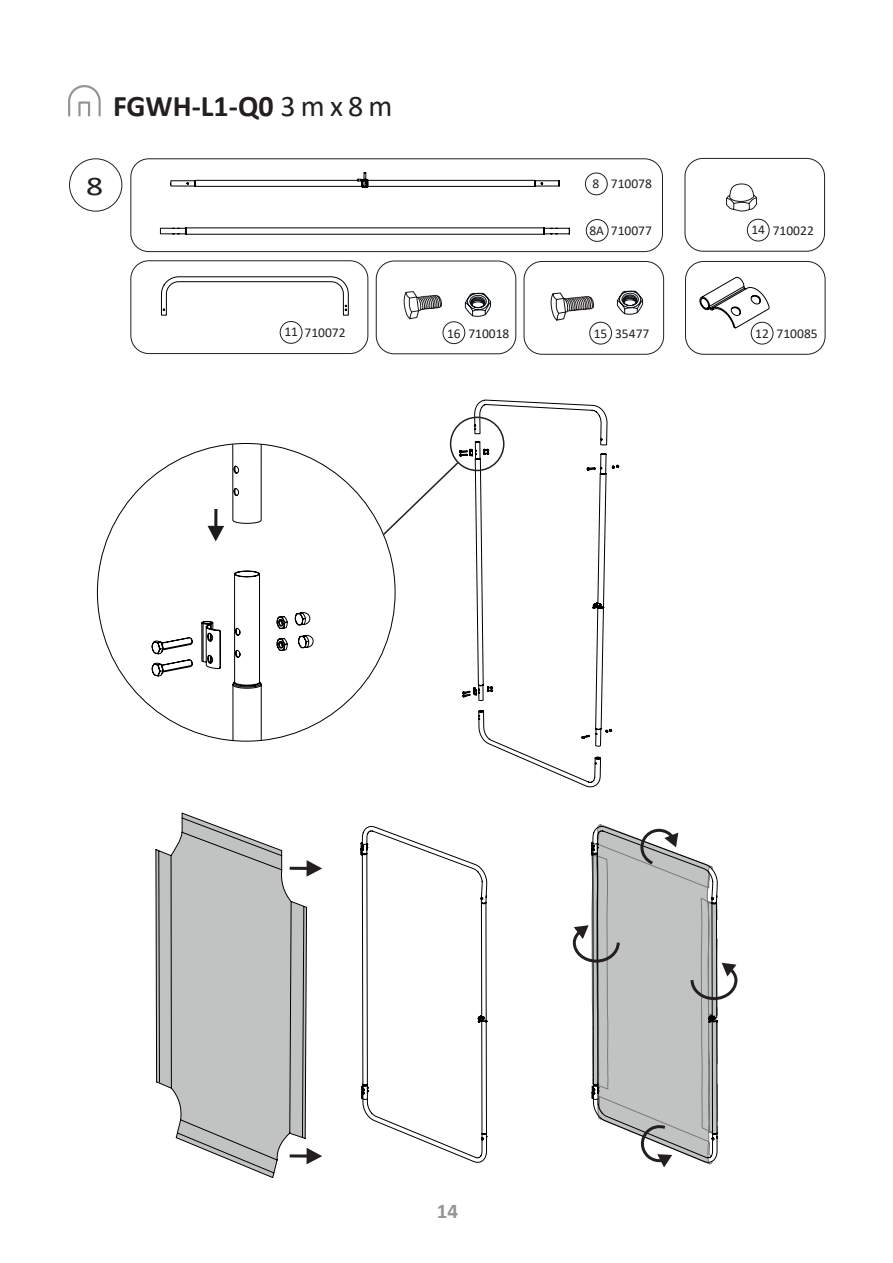
<style>
.page{position:relative;width:893px;height:1263px;background:#fff}
.page>*{position:absolute;margin:0;border:0;box-sizing:border-box;transform-origin:0 0}
.t1{font:700 30px "Calibri";color:#231f20}
.t2{font:27px "Calibri";color:#231f20;scale:1.25 1}
.t3{font:700 21px "Calibri";color:#939598}
.t4{font:13.5px "Calibri";color:#231f20}
.s1{font-weight:400}
</style>
<div class="page">
<svg style="left:68px;top:85px;width:33px;height:32px"></svg>
<div style="left:69px;top:158px;width:53px;height:54px;border:1px solid #231f20;border-radius:50%"></div>
<div style="left:585px;top:173px;width:23px;height:22px;border:1px solid #231f20;border-radius:50%"></div>
<div style="left:586px;top:219px;width:22px;height:23px;border:1px solid #231f20;border-radius:50%"></div>
<div style="left:280px;top:321px;width:22px;height:23px;border:1px solid #231f20;border-radius:50%"></div>
<svg style="left:170px;top:172px;width:390px;height:17px"></svg>
<svg style="left:160px;top:227px;width:410px;height:8px"></svg>
<svg style="left:550px;top:292px;width:11px;height:29px"></svg>
<svg style="left:488px;top:297px;width:3px;height:15px"></svg>
<svg style="left:155px;top:812px;width:152px;height:366px"></svg>
<svg style="left:290px;top:860px;width:32px;height:17px"></svg>
<svg style="left:290px;top:1148px;width:32px;height:16px"></svg>
<svg style="left:332px;top:252px;width:156px;height:911px"></svg>
<svg style="left:561px;top:263px;width:138px;height:92px"></svg>
<svg style="left:592px;top:828px;width:146px;height:339px"></svg>
<svg style="left:362px;top:843px;width:237px;height:257px"></svg>
<svg style="left:97px;top:443px;width:299px;height:299px"></svg>
<svg style="left:295px;top:610px;width:19px;height:41px"></svg>
<svg style="left:151px;top:444px;width:137px;height:297px"></svg>
<svg style="left:459px;top:338px;width:161px;height:520px"></svg>
<div style="left:450px;top:417px;width:54px;height:54px;border:2px solid #231f20;border-radius:50%"></div>
<svg style="left:381px;top:460px;width:79px;height:77px"></svg>
<svg style="left:161px;top:276px;width:188px;height:40px"></svg>
<div style="left:524px;top:261px;width:140px;height:94px;border:1px solid #231f20;border-radius:18px"></div>
<div style="left:130px;top:158px;width:533px;height:94px;border:1px solid #231f20;border-radius:18px"></div>
<div style="left:376px;top:261px;width:140px;height:93px;border:1px solid #231f20;border-radius:18px"></div>
<div style="left:130px;top:260px;width:238px;height:94px;border:1px solid #231f20;border-radius:18px"></div>
<svg style="left:726px;top:183px;width:31px;height:29px"></svg>
<div style="left:747px;top:219px;width:22px;height:22px;border:1px solid #231f20;border-radius:50%"></div>
<div style="left:685px;top:158px;width:140px;height:94px;border:1px solid #231f20;border-radius:18px"></div>
<svg style="left:699px;top:277px;width:71px;height:56px"></svg>
<div style="left:751px;top:322px;width:22px;height:22px;border:1px solid #231f20;border-radius:50%"></div>
<div style="left:685px;top:261px;width:140px;height:94px;border:1px solid #231f20;border-radius:18px"></div>
<h1 class="t1" style="left:113px;top:85px;width:281px">FGWH-L1-Q0 <span class="s1">3 m x 8 m</span></h1>
<h2 class="t2" style="left:86px;top:167px;width:15px">8</h2>
<p class="t4" style="left:284px;top:323px;width:63px">11 710072</p>
<p class="t4" style="left:447px;top:324px;width:64px">16 710018</p>
<p class="t4" style="left:592px;top:174px;width:61px">8 710078</p>
<p class="t4" style="left:589px;top:221px;width:16px">8A</p>
<p class="t4" style="left:611px;top:221px;width:43px">710077</p>
<p class="t4" style="left:751px;top:221px;width:64px">14 710022</p>
<p class="t4" style="left:594px;top:324px;width:57px">15 35477</p>
<p class="t4" style="left:755px;top:324px;width:64px">12 710085</p>
<h3 class="t3" style="left:437px;top:1196px;width:23px">14</h3>
</div>
